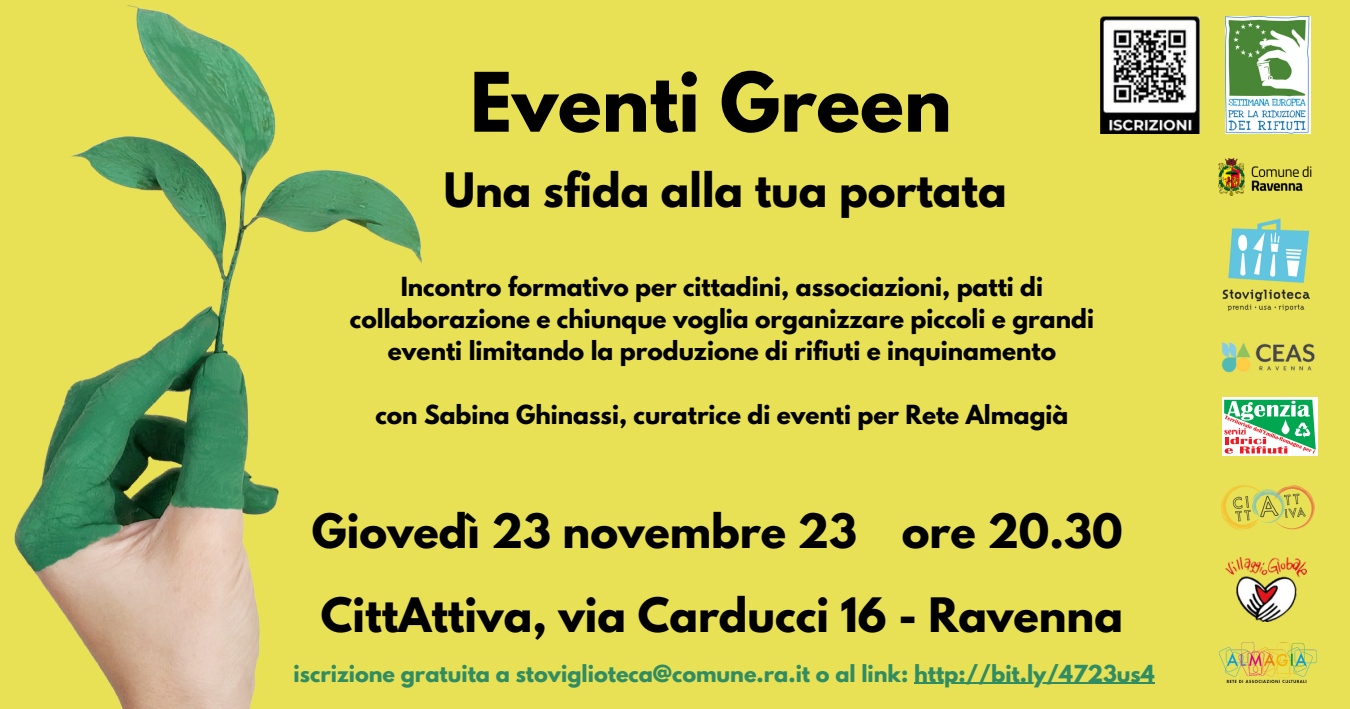
<style>
.page{position:relative;width:1350px;height:709px;background:#e8e055}
.page>*{position:absolute;margin:0;border:0;box-sizing:border-box;transform-origin:0 0}
.t1{font:700 72.6px "League Spartan";color:#000}
.t2{font:700 42px "League Spartan";color:#000}
.t3{font:700 23.25px/32px "League Spartan";color:#000;text-align:center}
.t4{font:700 20.85px "League Spartan";color:#308c62}
</style>
<div class="page">
<img style="left:14px;top:5px;width:409px;height:704px">
<img style="left:1218px;top:158px;width:94px;height:37px">
<img style="left:1222px;top:218px;width:88px;height:94px">
<img style="left:1221px;top:342px;width:94px;height:31px">
<img style="left:1221px;top:485px;width:94px;height:45px">
<svg style="left:1222px;top:397px;width:95px;height:59px"></svg>
<svg style="left:1224px;top:400px;width:92px;height:53px;background:#94be9c"></svg>
<img style="left:1219px;top:643px;width:98px;height:39px">
<img style="left:1226px;top:557px;width:81px;height:65px">
<img style="left:1100px;top:17px;width:99px;height:117px">
<img style="left:1226px;top:17px;width:84px;height:117px">
<hr style="left:914px;top:682px;width:241px;height:2px;background:#308c62">
<p class="t1" style="left:470px;top:66px;width:483px">Eventi Green</p>
<p class="t2" style="left:444px;top:169px;width:565px">Una sfida alla tua portata</p>
<p class="t3" style="left:350px;top:274px;width:746px">Incontro formativo per cittadini, associazioni, patti di collaborazione e chiunque voglia organizzare piccoli e grandi eventi limitando la produzione di rifiuti e inquinamento</p>
<p class="t3" style="left:375px;top:402px;width:695px">con Sabina Ghinassi, curatrice di eventi per Rete Almagià</p>
<p class="t2" style="left:312px;top:510px;width:547px">Giovedì 23 novembre 23</p>
<p class="t2" style="left:902px;top:510px;width:222px">ore 20.30</p>
<p class="t2" style="left:321px;top:594px;width:804px">CittAttiva, via Carducci 16 - Ravenna</p>
<p class="t4" style="left:294px;top:663px;width:862px">iscrizione gratuita a stoviglioteca@comune.ra.it o al link: http://bit.ly/4723us4</p>
</div>
